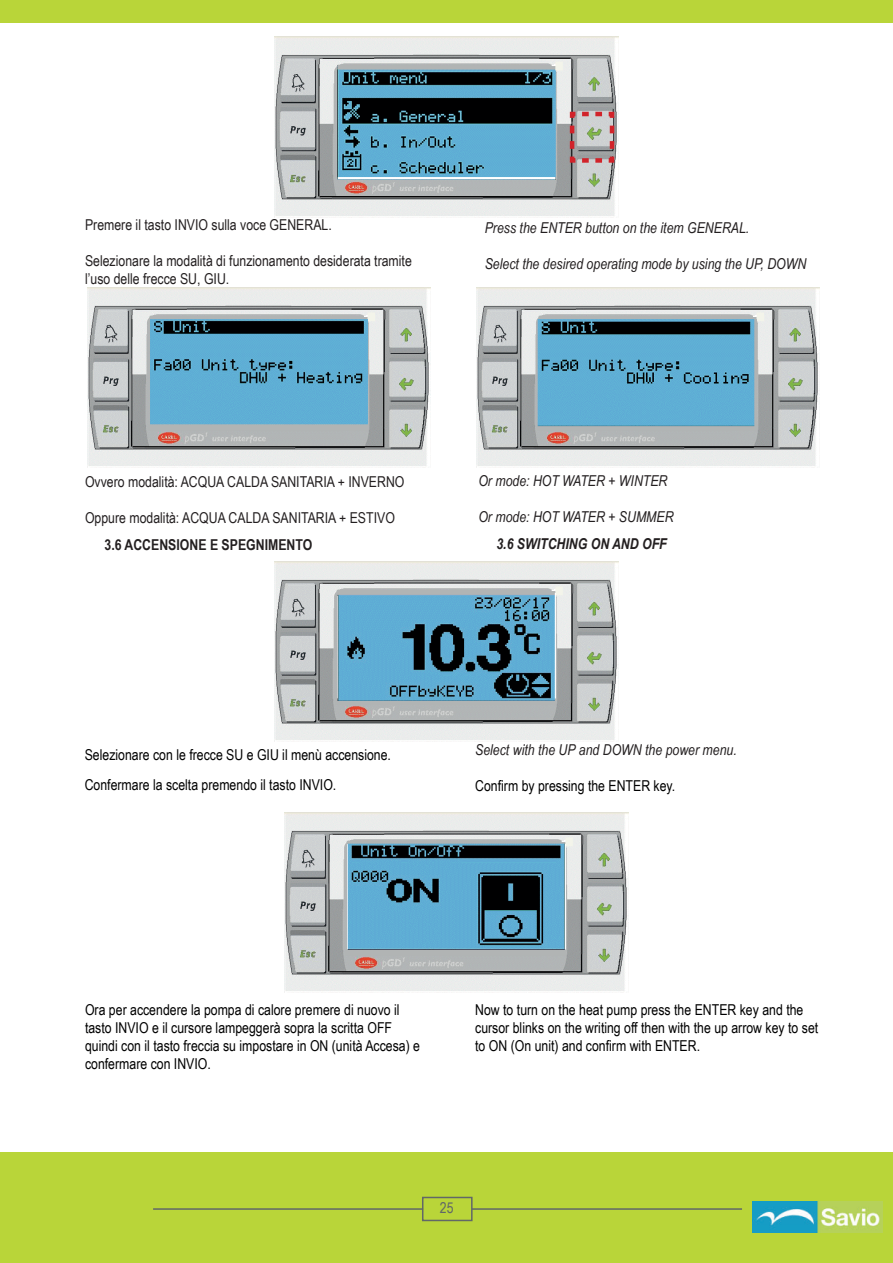
<style>
.page{position:relative;width:893px;height:1263px;background:#fff}
.page>*{position:absolute;margin:0;border:0;box-sizing:border-box;transform-origin:0 0}
.t1{font:15px/18px "Arial Narrow";color:#000001}
.t2{font:15px/18px "Arial Narrow";color:#231f20}
.t3{font:italic 15px "Arial Narrow";color:#231f20}
.t4{font:700 15px "Arial Narrow";color:#231f20}
.t5{font:italic 700 15px "Arial Narrow";color:#231f20}
.t6{font:15px "Arial Narrow";color:#616768}
</style>
<div class="page">
<div style="left:0;top:1152px;width:893px;height:111px;background:#b9d539"></div>
<img style="left:753px;top:1201px;width:129px;height:31px">
<hr style="left:153px;top:1208px;width:270px;height:2px;background:#616768">
<div style="left:422px;top:1197px;width:51px;height:24px;border:2px solid #616768"></div>
<hr style="left:472px;top:1208px;width:270px;height:2px;background:#616768">
<div style="left:0;top:0;width:893px;height:23px;background:#b9d539"></div>
<img style="left:275px;top:37px;width:343px;height:179px">
<svg style="left:568px;top:110px;width:48px;height:55px"></svg>
<img style="left:87px;top:287px;width:344px;height:180px">
<img style="left:476px;top:287px;width:344px;height:180px">
<img style="left:275px;top:561px;width:343px;height:179px">
<img style="left:285px;top:813px;width:344px;height:180px">
<p class="t2" style="left:85px;top:215px;width:248px">Premere il tasto INVIO sulla voce GENERAL.</p>
<p class="t2" style="left:85px;top:251px;width:328px">Selezionare la modalità di funzionamento desiderata tramite l’uso delle frecce SU, GIU.</p>
<p class="t3" style="left:485px;top:217px;width:266px">Press the ENTER button on the item GENERAL.</p>
<p class="t3" style="left:485px;top:253px;width:323px">Select the desired operating mode by using the UP, DOWN</p>
<p class="t2" style="left:85px;top:472px;width:321px">Ovvero modalità: ACQUA CALDA SANITARIA + INVERNO</p>
<p class="t2" style="left:85px;top:508px;width:311px">Oppure modalità: ACQUA CALDA SANITARIA + ESTIVO</p>
<p class="t3" style="left:478px;top:471px;width:191px">Or mode: HOT WATER + WINTER</p>
<p class="t3" style="left:478px;top:507px;width:197px">Or mode: HOT WATER + SUMMER</p>
<p class="t4" style="left:104px;top:534px;width:209px">3.6 ACCENSIONE E SPEGNIMENTO</p>
<p class="t5" style="left:496px;top:532px;width:172px">3.6 SWITCHING ON AND OFF</p>
<p class="t1" style="left:85px;top:739px;width:308px;line-height:30px">Selezionare con le frecce SU e GIU il menù accensione.<br>Confermare la scelta premendo il tasto INVIO.</p>
<p class="t3" style="left:475px;top:739px;width:263px">Select with the UP and DOWN the power menu.</p>
<p class="t1" style="left:475px;top:776px;width:202px">Confirm by pressing the ENTER key.</p>
<p class="t1" style="left:85px;top:1000px;width:337px">Ora per accendere la pompa di calore premere di nuovo il tasto INVIO e il cursore lampeggerà sopra la scritta OFF quindi con il tasto freccia su impostare in ON (unità Accesa) e confermare con INVIO.</p>
<p class="t1" style="left:475px;top:1000px;width:345px">Now to turn on the heat pump press the ENTER key and the cursor blinks on the writing off then with the up arrow key to set to ON (On unit) and confirm with ENTER.</p>
<p class="t6" style="left:440px;top:1197px;width:15px">25</p>
</div>
